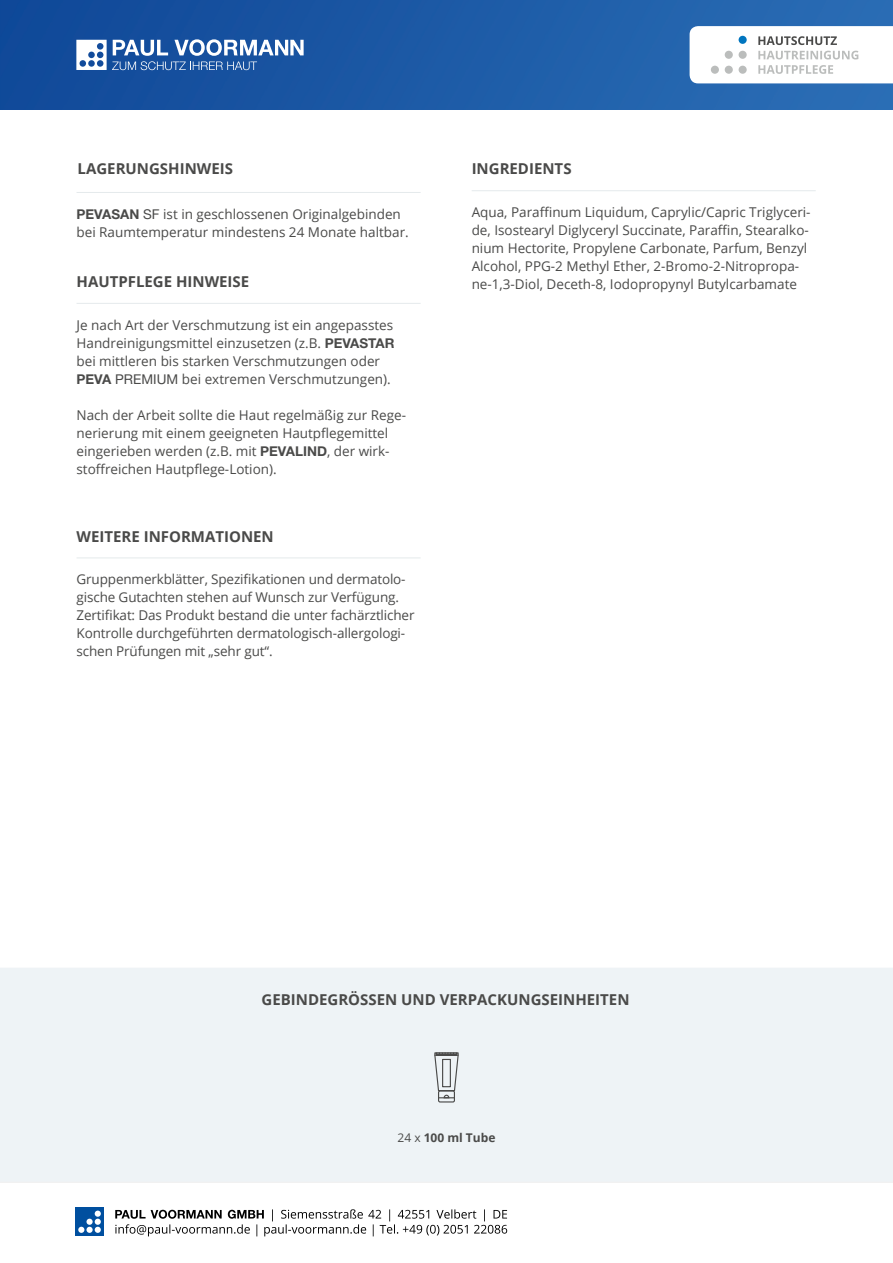
<style>
.page{position:relative;width:893px;height:1263px;background:#fff}
.page>*{position:absolute;margin:0;border:0;box-sizing:border-box;transform-origin:0 0}
.t1{font:700 15px "Open Sans";color:#4a4a49}
.t2{font:13.5px/18px "Open Sans";color:#4a4a49}
.t3{font:700 12px "Open Sans";color:#4a4a49}
.s1{font-family:"Helvetica Neue LT Std";font-weight:700}
.s2{font-family:"Helvetica Neue LT Std"}
.s3{font-weight:400}
</style>
<div class="page">
<div style="left:0;top:968px;width:893px;height:213px;background:#eef3f6"></div>
<svg style="left:0;top:1181px;width:893px;height:56px"></svg>
<img style="left:0;top:0;width:893px;height:110px">
<hr style="left:77px;top:192px;width:344px;height:1px;background:#e5eaec">
<hr style="left:77px;top:557px;width:344px;height:1px;background:#e5eaec">
<hr style="left:77px;top:303px;width:344px;height:1px;background:#e5eaec">
<hr style="left:472px;top:190px;width:344px;height:1px;background:#e5eaec">
<div style="left:75px;top:1207px;width:29px;height:29px;background:#004f9f"></div>
<div style="left:86px;top:1227px;width:7px;height:6px;background:#fff;border-radius:50%"></div>
<svg style="left:78px;top:1227px;width:6px;height:6px"></svg>
<svg style="left:95px;top:1219px;width:6px;height:14px"></svg>
<div style="left:86px;top:1219px;width:7px;height:6px;background:#fff;border-radius:50%"></div>
<div style="left:95px;top:1210px;width:6px;height:7px;background:#fff;border-radius:50%"></div>
<svg style="left:115px;top:1209px;width:392px;height:27px"></svg>
<svg style="left:76px;top:39px;width:228px;height:31px"></svg>
<svg style="left:690px;top:26px;width:203px;height:57px"></svg>
<div style="left:438px;top:1090px;width:17px;height:12px;border:1px solid #4a4a49;border-radius:2px"></div>
<svg style="left:434px;top:1052px;width:25px;height:47px"></svg>
<p class="t1" style="left:78px;top:158px;width:157px">LAGERUNGSHINWEIS</p>
<p class="t2" style="left:77px;top:205px;width:334px"><span class="s1">PEVASAN</span> <span class="s2">SF</span> ist in geschlossenen Originalgebinden bei Raumtemperatur mindestens 24 Monate haltbar.</p>
<p class="t1" style="left:77px;top:271px;width:174px">HAUTPFLEGE HINWEISE</p>
<p class="t2" style="left:77px;top:315px;width:320px">Je nach Art der Verschmutzung ist ein angepasstes Handreinigungsmittel einzusetzen (z.B. <span class="s1">PEVASTAR </span>bei mittleren bis starken Verschmutzungen oder <span class="s1">PEVA</span> <span class="s2">PREMIUM</span> bei extremen Verschmutzungen).</p>
<p class="t2" style="left:77px;top:405px;width:331px">Nach der Arbeit sollte die Haut regelmäßig zur Rege&shy;nerierung mit einem geeigneten Hautpflegemittel eingerieben werden (z.B. mit <span class="s1">PEVALIND</span>, der wirk&shy;stoffreichen Hautpflege-Lotion).</p>
<p class="t1" style="left:77px;top:526px;width:199px">WEITERE INFORMATIONEN</p>
<p class="t2" style="left:77px;top:570px;width:340px">Gruppenmerkblätter, Spezifikationen und dermatolo&shy;gische Gutachten stehen auf Wunsch zur Verfügung.<br>Zertifikat: Das Produkt bestand die unter fachärztlicher Kontrolle durchgeführten dermatologisch-allergologi&shy;schen Prüfungen mit „sehr gut“.</p>
<p class="t1" style="left:472px;top:158px;width:101px">INGREDIENTS</p>
<p class="t2" style="left:472px;top:202px;width:340px">Aqua, Paraffinum Liquidum, Caprylic/Capric Triglyceri&shy;de, Isostearyl Diglyceryl Succinate, Paraffin, Stearalko&shy;nium Hectorite, Propylene Carbonate, Parfum, Benzyl Alcohol, PPG-2 Methyl Ether, 2-Bromo-2-Nitropropa&shy;ne-1,3-Diol, Deceth-8, Iodopropynyl Butylcarbamate</p>
<p class="t1" style="left:262px;top:989px;width:369px">GEBINDEGRÖSSEN UND VERPACKUNGSEINHEITEN</p>
<p class="t3" style="left:397px;top:1129px;width:100px"><span class="s3">24 x</span> 100 ml Tube</p>
</div>
